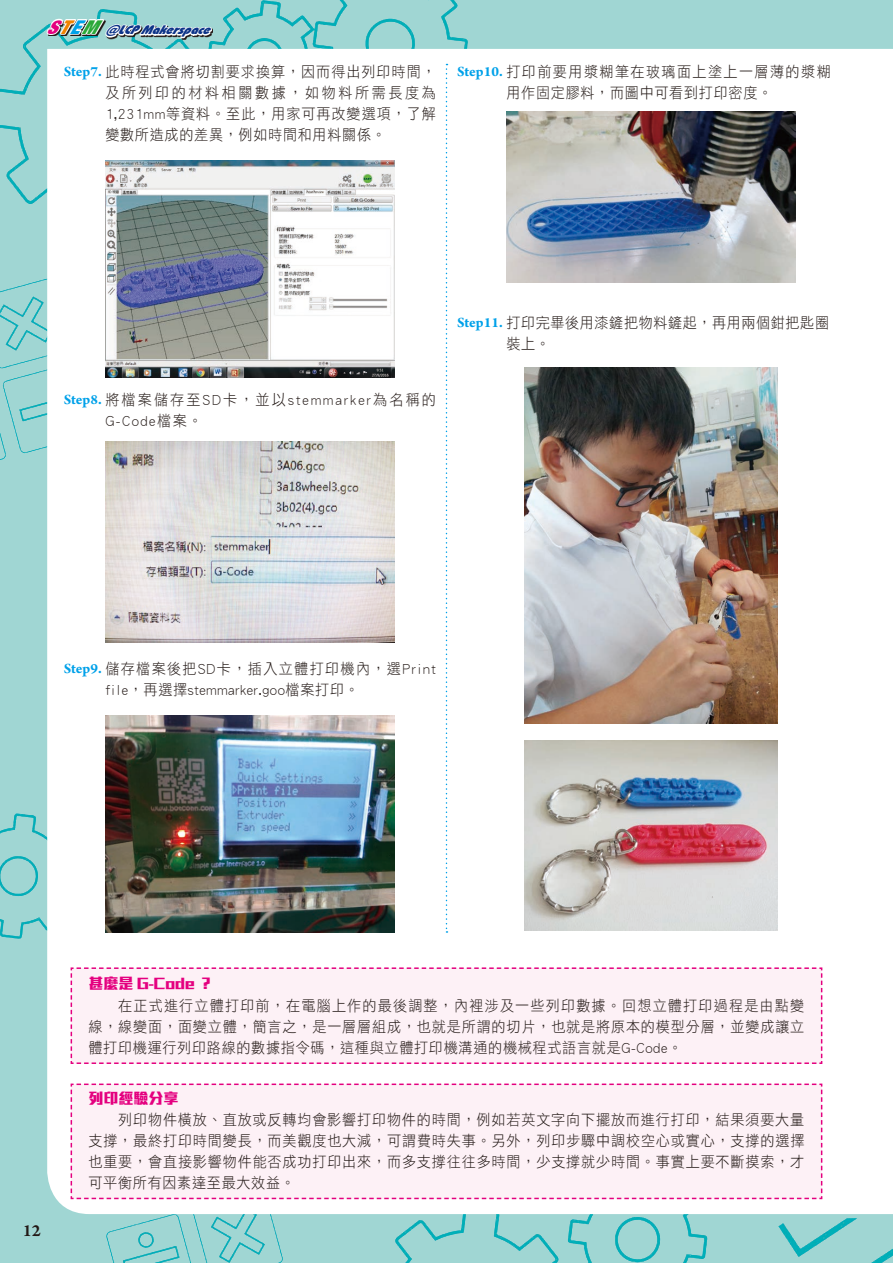
<style>
.page{position:relative;width:893px;height:1263px;background:#a0d6d3}
.page>*{position:absolute;margin:0;border:0;box-sizing:border-box;transform-origin:0 0}
.t1{font:18px "Arno Pro Smbd Sm Text";color:#231916}
.中文text{font:15px/21px "DF Hei Std W3";letter-spacing:.05em;color:#231916;text-align:justify;scale:.94 1}
.內文{font:15px "DF Hei Std W3";letter-spacing:.1em;color:#231916;scale:.94 1}
.內文-2{font:15px "DF Hei Std W3";letter-spacing:.15em;color:#231916;scale:.94 1}
.內文-3{font:15px "DF Hei Std W3";letter-spacing:.04em;color:#231916;scale:.94 1}
.內文-4{font:800 15px "M Stiff Hei HK";color:#e4007f}
.t2{font:italic 800 12.45px "Bauhaus IT Cby BT";color:#0d3488}
.s1{font-family:"Helvetica Neue LT";font-weight:900;font-stretch:expanded;font-size:18.9px;color:#e4007f}
.s2{font-family:"Helvetica Neue LT";font-weight:900;font-stretch:expanded;font-size:18.9px;color:#f08300}
.s3{font-family:"Helvetica Neue LT";font-weight:900;font-stretch:expanded;font-size:18.9px;color:#00a1e9}
.s4{font-family:"Helvetica Neue LT";font-weight:900;font-stretch:expanded;font-size:18.9px;color:#2ba839}
.s5{font-family:"Arno Pro";font-weight:700;color:#00a1e9}
</style>
<div class="page">
<div style="left:47px;top:49px;width:846px;height:1165px;background:#fff"></div>
<div style="left:70px;top:967px;width:753px;height:98px;background:#fdf1f6"></div>
<div style="left:70px;top:1083px;width:753px;height:117px;background:#fdf1f6"></div>
<img style="left:105px;top:161px;width:289px;height:216px">
<img style="left:105px;top:442px;width:289px;height:200px">
<img style="left:506px;top:111px;width:290px;height:171px">
<img style="left:524px;top:368px;width:253px;height:355px">
<img style="left:524px;top:741px;width:253px;height:189px">
<img style="left:105px;top:715px;width:289px;height:218px">
<svg style="left:446px;top:64px;width:1px;height:869px"></svg>
<svg style="left:45px;top:9px;width:168px;height:37px"></svg>
<p class="t2" style="left:46px;top:23px;width:173px"><span class="s1">S</span><span class="s2">T</span><span class="s3">E</span><span class="s4">M</span> @LCPMakerspace</p>
<p class="中文text" style="left:105px;top:61px;width:353px;text-indent:-42px"><span class="s5">Step7.</span> 此時程式會將切割要求換算，因而得出列印時間，及所列印的材料相關數據，如物料所需長度為1,231mm等資料。至此，用家可再改變選項，了解變數所造成的差異，例如時間和用料關係。</p>
<p class="內文" style="left:457px;top:63px;width:399px"><span class="s5">Step10.</span>打印前要用漿糊筆在玻璃面上塗上一層薄的漿糊</p>
<p class="中文text" style="left:506px;top:82px;width:284px">用作固定膠料，而圖中可看到打印密度。</p>
<p class="內文-2" style="left:64px;top:392px;width:397px"><span class="s5">Step8.</span>將檔案儲存至SD卡，並以stemmarker為名稱的</p>
<p class="中文text" style="left:105px;top:410px;width:105px">G-Code檔案。</p>
<p class="內文-3" style="left:457px;top:314px;width:397px"><span class="s5">Step11.</span> 打印完畢後用漆鏟把物料鏟起，再用兩個鉗把匙圈</p>
<p class="中文text" style="left:506px;top:333px;width:48px">裝上。</p>
<p class="內文" style="left:64px;top:661px;width:397px"><span class="s5">Step9.</span>儲存檔案後把SD卡，插入立體打印機內，選Print</p>
<p class="中文text" style="left:105px;top:679px;width:271px">file，再選擇stemmarker.goo檔案打印。</p>
<p class="內文-4" style="left:88px;top:972px;width:126px">甚麼是 G-Code ？</p>
<p class="中文text" style="left:88px;top:995px;width:763px;text-indent:30px">在正式進行立體打印前，在電腦上作的最後調整，內裡涉及一些列印數據。回想立體打印過程是由點變線，線變面，面變立體，簡言之，是一層層組成，也就是所謂的切片，也就是將原本的模型分層，並變成讓立體打印機運行列印路線的數據指令碼，這種與立體打印機溝通的機械程式語言就是G-Code。</p>
<p class="內文-4" style="left:88px;top:1087px;width:91px">列印經驗分享</p>
<p class="t1" style="left:23px;top:1220px;width:20px">12</p>
<p class="中文text" style="left:88px;top:1109px;width:763px;text-indent:30px">列印物件橫放、直放或反轉均會影響打印物件的時間，例如若英文字向下擺放而進行打印，結果須要大量支撐，最終打印時間變長，而美觀度也大減，可謂費時失事。另外，列印步驟中調校空心或實心，支撐的選擇也重要，會直接影響物件能否成功打印出來，而多支撐往往多時間，少支撐就少時間。事實上要不斷摸索，才可平衡所有因素達至最大效益。</p>
</div>
